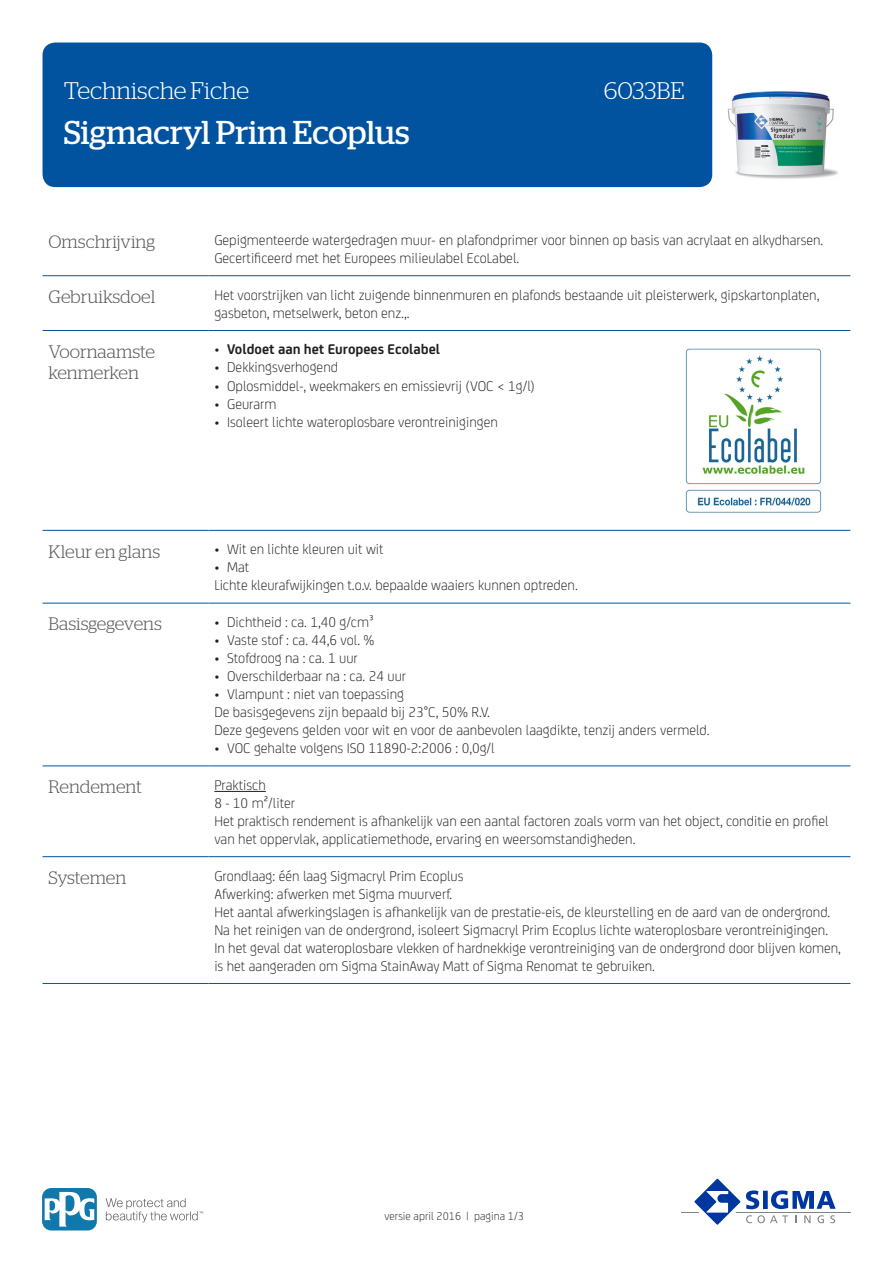
<style>
.page{position:relative;width:893px;height:1263px;background:#fff}
.page>*{position:absolute;margin:0;border:0;box-sizing:border-box;transform-origin:0 0}
.t1{font:33px "Stag";color:#fff}
.RH1{font:300 24px "Stag";color:#fff}
.KOP{font:300 18px/21.6px "Stag";color:#57585a}
.BODY{font:300 15px/18px "FS Joey";color:#231f20}
.t2{font:700 15px "FS Joey";color:#231f20}
.t3{font:300 12px "FS Joey";color:#231f20}
.s1{font-weight:300}
</style>
<div class="page">
<div style="left:43px;top:43px;width:669px;height:144px;background:#0153a0;border-radius:13px"></div>
<hr style="left:681px;top:1211px;width:169px;height:1px;background:#808285">
<svg style="left:689px;top:1178px;width:147px;height:47px"></svg>
<svg style="left:106px;top:1198px;width:97px;height:24px"></svg>
<svg style="left:43px;top:1188px;width:54px;height:42px"></svg>
<svg style="left:45px;top:1191px;width:49px;height:35px"></svg>
<hr style="left:43px;top:275px;width:165px;height:1px;background:#0153a0">
<hr style="left:208px;top:275px;width:642px;height:1px;background:#0153a0">
<hr style="left:43px;top:330px;width:165px;height:1px;background:#0153a0">
<hr style="left:208px;top:330px;width:642px;height:1px;background:#0153a0">
<hr style="left:43px;top:530px;width:165px;height:1px;background:#0153a0">
<hr style="left:208px;top:530px;width:642px;height:1px;background:#0153a0">
<hr style="left:43px;top:603px;width:165px;height:1px;background:#0153a0">
<hr style="left:208px;top:603px;width:642px;height:1px;background:#0153a0">
<hr style="left:43px;top:765px;width:165px;height:1px;background:#0153a0">
<hr style="left:208px;top:765px;width:642px;height:1px;background:#0153a0">
<hr style="left:43px;top:856px;width:165px;height:1px;background:#0153a0">
<hr style="left:208px;top:856px;width:642px;height:1px;background:#0153a0">
<hr style="left:43px;top:983px;width:165px;height:1px;background:#0153a0">
<hr style="left:208px;top:983px;width:642px;height:1px;background:#0153a0">
<img style="left:685px;top:348px;width:137px;height:165px">
<hr style="left:214px;top:791px;width:52px;height:1px;background:#231f20">
<img style="left:727px;top:91px;width:111px;height:88px">
<p class="RH1" style="left:64px;top:77px;width:187px">Technische Fiche</p>
<p class="RH1" style="left:604px;top:77px;width:82px">6033BE</p>
<p class="t1" style="left:64px;top:114px;width:347px">Sigmacryl Prim Ecoplus</p>
<p class="KOP" style="left:49px;top:231px;width:108px">Omschrijving</p>
<p class="BODY" style="left:214px;top:230px;width:611px">Gepigmenteerde watergedragen muur- en plafondprimer voor binnen op basis van acrylaat en alkydharsen.<br>Gecertificeerd met het Europees milieulabel EcoLabel.</p>
<p class="KOP" style="left:49px;top:285px;width:108px">Gebruiksdoel</p>
<p class="BODY" style="left:214px;top:285px;width:607px">Het voorstrijken van licht zuigende binnenmuren en plafonds bestaande uit pleisterwerk, gipskartonplaten, gasbeton, metselwerk, beton enz.,.</p>
<p class="KOP" style="left:49px;top:340px;width:108px">Voornaamste kenmerken</p>
<p class="t2" style="left:214px;top:338px;width:227px"><span class="s1">•</span> Voldoet aan het Europees Ecolabel</p>
<p class="BODY" style="left:214px;top:358px;width:125px">• Dekkingsverhogend</p>
<p class="BODY" style="left:214px;top:376px;width:322px">• Oplosmiddel-, weekmakers en emissievrij (VOC &lt; 1g/l)</p>
<p class="BODY" style="left:214px;top:394px;width:64px">• Geurarm</p>
<p class="BODY" style="left:214px;top:412px;width:285px">• Isoleert lichte wateroplosbare verontreinigingen</p>
<p class="KOP" style="left:49px;top:540px;width:113px">Kleur en glans</p>
<p class="BODY" style="left:214px;top:539px;width:171px">• Wit en lichte kleuren uit wit</p>
<p class="BODY" style="left:214px;top:557px;width:36px">• Mat</p>
<p class="BODY" style="left:214px;top:575px;width:365px">Lichte kleurafwijkingen t.o.v. bepaalde waaiers kunnen optreden.</p>
<p class="KOP" style="left:49px;top:613px;width:115px">Basisgegevens</p>
<p class="BODY" style="left:214px;top:612px;width:161px">• Dichtheid : ca. 1,40 g/cm³</p>
<p class="BODY" style="left:214px;top:630px;width:162px">• Vaste stof : ca. 44,6 vol. %</p>
<p class="BODY" style="left:214px;top:648px;width:145px">• Stofdroog na : ca. 1 uur</p>
<p class="BODY" style="left:214px;top:666px;width:193px">• Overschilderbaar na : ca. 24 uur</p>
<p class="BODY" style="left:214px;top:684px;width:191px">• Vlampunt : niet van toepassing</p>
<p class="BODY" style="left:214px;top:702px;width:497px">De basisgegevens zijn bepaald bij 23°C, 50% R.V.<br>Deze gegevens gelden voor wit en voor de aanbevolen laagdikte, tenzij anders vermeld.</p>
<p class="BODY" style="left:214px;top:738px;width:282px">• VOC gehalte volgens ISO 11890-2:2006 : 0,0g/l</p>
<p class="KOP" style="left:49px;top:776px;width:95px">Rendement</p>
<p class="BODY" style="left:214px;top:775px;width:616px">Praktisch<br>8 - 10 m²/liter<br>Het praktisch rendement is afhankelijk van een aantal factoren zoals vorm van het object, conditie en profiel van het oppervlak, applicatiemethode, ervaring en weersomstandigheden.</p>
<p class="KOP" style="left:49px;top:866px;width:79px">Systemen</p>
<p class="BODY" style="left:214px;top:866px;width:628px">Grondlaag: één laag Sigmacryl Prim Ecoplus<br>Afwerking: afwerken met Sigma muurverf.<br>Het aantal afwerkingslagen is afhankelijk van de prestatie-eis, de kleurstelling en de aard van de ondergrond.<br>Na het reinigen van de ondergrond, isoleert Sigmacryl Prim Ecoplus lichte wateroplosbare verontreinigingen.<br>In het geval dat wateroplosbare vlekken of hardnekkige verontreiniging van de ondergrond door blijven komen, is het aangeraden om Sigma StainAway Matt of Sigma Renomat te gebruiken.</p>
<p class="t3" style="left:384px;top:1208px;width:141px">versie april 2016 | pagina 1/3</p>
</div>
